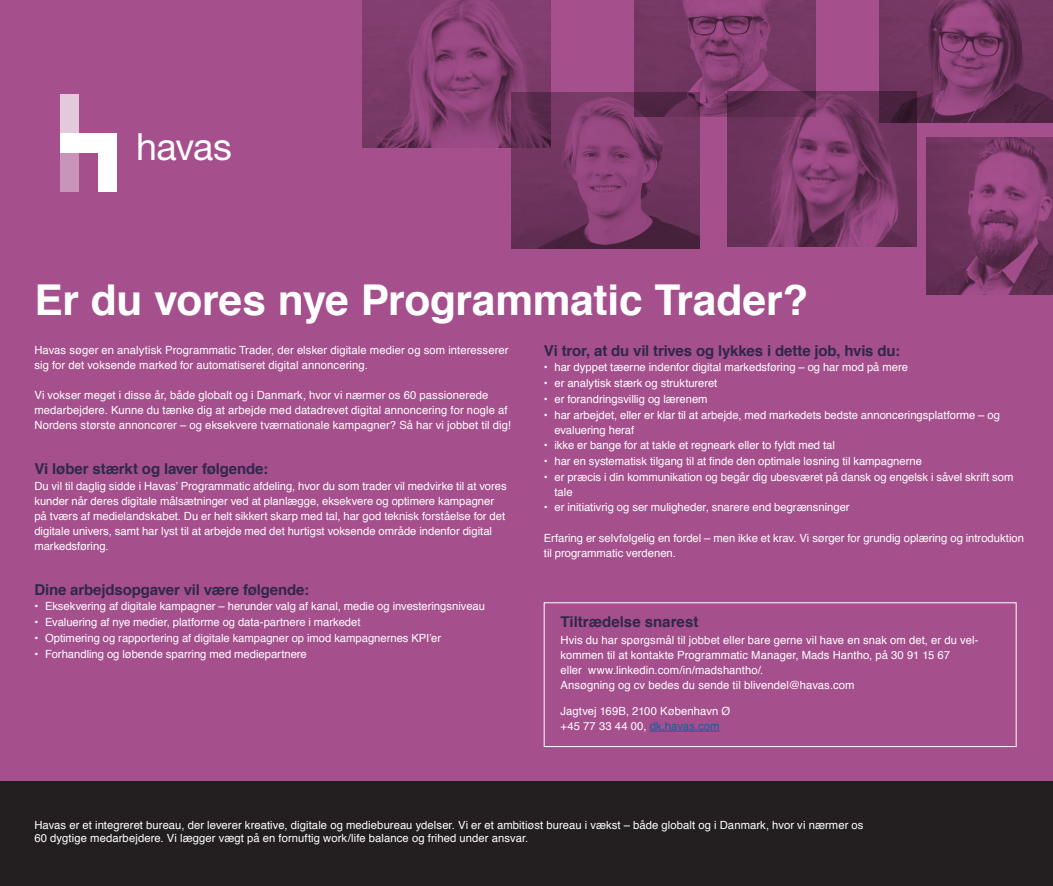
<style>
.page{position:relative;width:1053px;height:886px;background:#fff}
.page>*{position:absolute;margin:0;border:0;box-sizing:border-box;transform-origin:0 0}
.t1{font:700 42.5px "Helvetica";letter-spacing:-.01em;color:#fff}
.Logo_Two-Line_Lockup{font:37.62px "Helvetica Neue LT Std";letter-spacing:-.025em;color:#fff}
.t2{font:700 15px "Helvetica";letter-spacing:-.01em;color:#2f284b}
.t3{font:11.25px/15px "Helvetica";color:#fff}
.s1{color:#175d9e}
</style>
<div class="page">
<div style="left:0;top:0;width:1052px;height:781px;background:#a54f8d"></div>
<div style="left:0;top:781px;width:1052px;height:105px;background:#231f20"></div>
<div style="left:60px;top:153px;width:19px;height:39px;background:#c894ba"></div>
<div style="left:60px;top:94px;width:19px;height:39px;background:#e3c9dc"></div>
<div style="left:98px;top:153px;width:19px;height:39px;background:#fff"></div>
<div style="left:60px;top:133px;width:57px;height:20px;background:#fff"></div>
<div style="left:544px;top:602px;width:472px;height:145px;border:1px solid #fff"></div>
<img style="left:635px;top:0;width:180px;height:117px">
<img style="left:727px;top:91px;width:188px;height:156px">
<img style="left:926px;top:137px;width:126px;height:157px">
<img style="left:511px;top:92px;width:188px;height:156px">
<img style="left:362px;top:0;width:188px;height:148px">
<hr style="left:649px;top:731px;width:70px;height:1px;background:#175d9e">
<img style="left:879px;top:0;width:173px;height:123px">
<p class="Logo_Two-Line_Lockup" style="left:136px;top:124px;width:97px">havas</p>
<p class="t1" style="left:34px;top:266px;width:775px">Er du vores nye Programmatic Trader?</p>
<p class="t2" style="left:544px;top:339px;width:358px">Vi tror, at du vil trives og lykkes i dette job, hvis du:</p>
<p class="t3" style="left:544px;top:360px;width:365px">• har dyppet tæerne indenfor digital markedsføring – og har mod på mere</p>
<p class="t3" style="left:544px;top:376px;width:175px">• er analytisk stærk og struktureret</p>
<p class="t3" style="left:544px;top:392px;width:165px">• er forandringsvillig og lærenem</p>
<p class="t3" style="left:554px;top:407px;width:447px;text-indent:-11px">• har arbejdet, eller er klar til at arbejde, med markedets bedste annonceringsplatforme – og evaluering heraf</p>
<p class="t3" style="left:544px;top:438px;width:292px">• ikke er bange for at takle et regneark eller to fyldt med tal</p>
<p class="t3" style="left:544px;top:454px;width:379px">• har en systematisk tilgang til at finde den optimale løsning til kampagnerne</p>
<p class="t3" style="left:554px;top:470px;width:460px;text-indent:-11px">• er præcis i din kommunikation og begår dig ubesværet på dansk og engelsk i såvel skrift som tale</p>
<p class="t3" style="left:544px;top:500px;width:307px">• er initiativrig og ser muligheder, snarere end begrænsninger</p>
<p class="t3" style="left:544px;top:530px;width:481px">Erfaring er selvfølgelig en fordel – men ikke et krav. Vi sørger for grundig oplæring og introduktion til programmatic verdenen.</p>
<p class="t3" style="left:34px;top:342px;width:475px">Havas søger en analytisk Programmatic Trader, der elsker digitale medier og som interesserer sig for det voksende marked for automatiseret digital annoncering.</p>
<p class="t3" style="left:34px;top:387px;width:478px">Vi vokser meget i disse år, både globalt og i Danmark, hvor vi nærmer os 60 passionerede medarbejdere. Kunne du tænke dig at arbejde med datadrevet digital annoncering for nogle af<br>Nordens største annoncører – og eksekvere tværnationale kampagner? Så har vi jobbet til dig!</p>
<p class="t2" style="left:34px;top:456px;width:235px">Vi løber stærkt og laver følgende:</p>
<p class="t3" style="left:34px;top:479px;width:473px">Du vil til daglig sidde i Havas’ Programmatic afdeling, hvor du som trader vil medvirke til at vores kunder når deres digitale målsætninger ved at planlægge, eksekvere og optimere kampagner på tværs af medielandskabet. Du er helt sikkert skarp med tal, har god teknisk forståelse for det digitale univers, samt har lyst til at arbejde med det hurtigst voksende område indenfor digital markedsføring.</p>
<p class="t2" style="left:34px;top:578px;width:276px">Dine arbejdsopgaver vil være følgende:</p>
<p class="t3" style="left:34px;top:599px;width:452px">• Eksekvering af digitale kampagner – herunder valg af kanal, medie og investeringsniveau</p>
<p class="t3" style="left:34px;top:615px;width:327px">• Evaluering af nye medier, platforme og data-partnere i markedet</p>
<p class="t3" style="left:34px;top:631px;width:408px">• Optimering og rapportering af digitale kampagner op imod kampagnernes KPI’er</p>
<p class="t3" style="left:34px;top:646px;width:274px">• Forhandling og løbende sparring med mediepartnere</p>
<p class="t2" style="left:560px;top:610px;width:139px">Tiltrædelse snarest</p>
<p class="t3" style="left:560px;top:633px;width:419px">Hvis du har spørgsmål til jobbet eller bare gerne vil have en snak om det, er du vel&shy;kommen til at kontakte Programmatic Manager, Mads Hantho, på 30 91 15 67<br>eller www.linkedin.com/in/madshantho/.</p>
<p class="t3" style="left:560px;top:678px;width:295px">Ansøgning og cv bedes du sende til blivendel@havas.com</p>
<p class="t3" style="left:560px;top:704px;width:171px">Jagtvej 169B, 2100 København Ø +45 77 33 44 00, <span class="s1">dk.havas.com</span></p>
<p class="t3" style="left:34px;top:818px;width:830px;line-height:13.5px">Havas er et integreret bureau, der leverer kreative, digitale og mediebureau ydelser. Vi er et ambitiøst bureau i vækst – både globalt og i Danmark, hvor vi nærmer os<br>60 dygtige medarbejdere. Vi lægger vægt på en fornuftig work/life balance og frihed under ansvar.</p>
</div>
